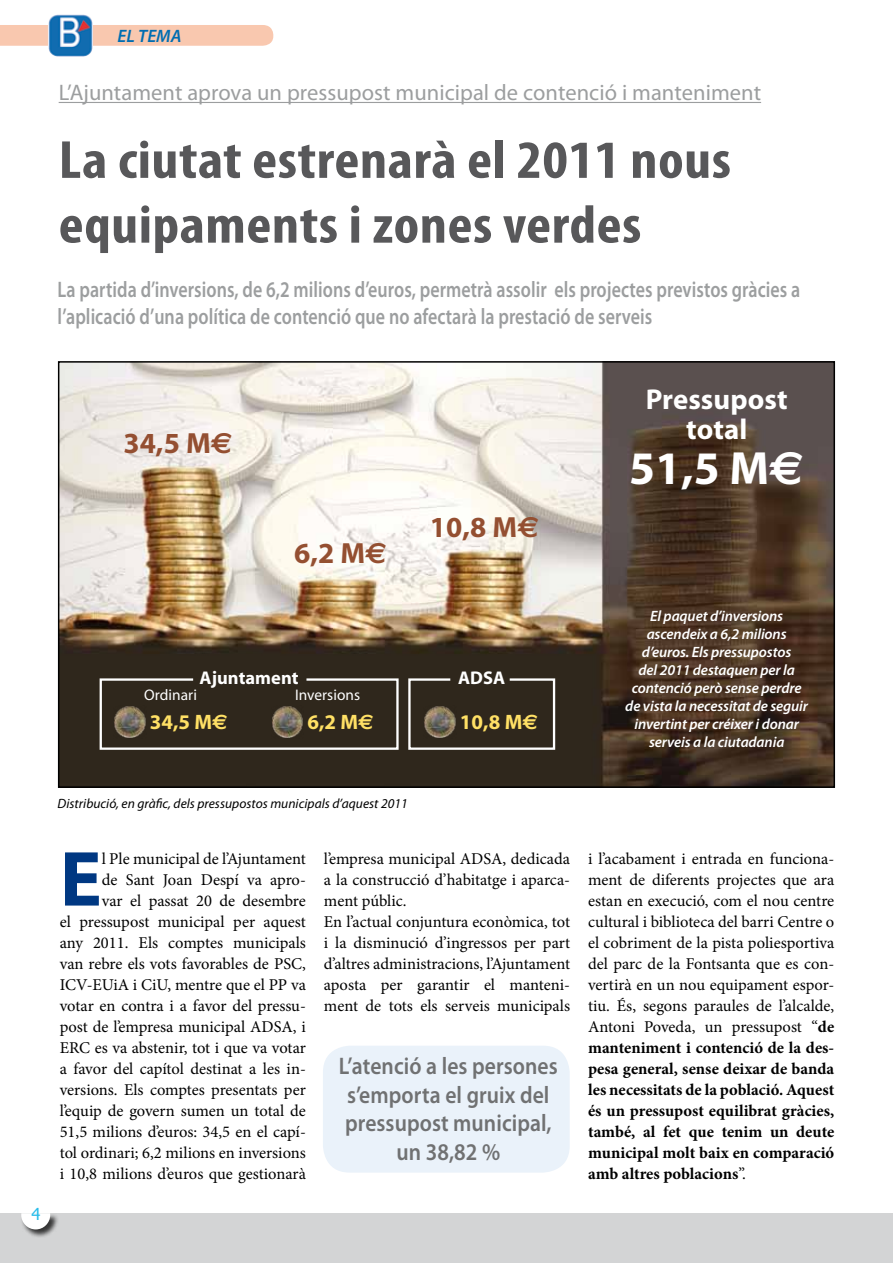
<style>
.page{position:relative;width:893px;height:1263px;background:#fff}
.page>*{position:absolute;margin:0;border:0;box-sizing:border-box;transform-origin:0 0}
.t1{font:700 78.75px "Myriad Pro";color:#003882}
.t2{font:700 condensed 54px/64.8px "Myriad Pro";letter-spacing:.01em;color:#58585a;scale:1.1 1}
.t3{font:700 46.8px "Myriad";color:#fff}
.t4{font:700 29.25px "Myriad";color:#944f31}
.t5{font:700 28.8px/30px "Myriad";letter-spacing:.005em;color:#fff;text-align:center}
.t6{font:600 24px/28.8px "Myriad Pro";letter-spacing:.005em;color:#707172;text-align:center;scale:.9 1}
.t7{font:600 22.5px/27px "Myriad Pro";letter-spacing:.005em;color:#9c9e9f;scale:.8 1}
.t8{font:22.5px "Myriad Pro";letter-spacing:.005em;color:#9c9e9f}
.t9{font:700 20.85px "Myriad";color:#ffe065}
.t10{font:700 18.45px "Myriad";letter-spacing:.005em;color:#fff}
.t11{font:italic 600 18px "Myriad Pro";color:#006db2}
.t12{font:16.5px/21px "Minion Pro";color:#000;text-align:right}
.t13{font:16.5px "Tahoma";color:#27bcea}
.t14{font:15.3px "Myriad";letter-spacing:.005em;color:#fff}
.t15{font:italic 600 15px/18px "Myriad Pro";letter-spacing:-.01em;color:#fff;text-align:center}
.t16{font:italic 13.5px "Myriad Pro";color:#000}
.s1{font-family:"Euro Sans"}
.s2{font-weight:700}
</style>
<div class="page">
<div style="left:0;top:1213px;width:893px;height:50px;background:#d3d4d5"></div>
<div style="left:20px;top:1213px;width:39px;height:25px;background:#000;opacity:.75"></div>
<svg style="left:21px;top:1213px;width:29px;height:16px"></svg>
<div style="left:0;top:25px;width:274px;height:21px;background:#f9c8af"></div>
<img style="left:48px;top:14px;width:45px;height:43px">
<hr style="left:59px;top:102px;width:702px;height:1px;background:#9c9e9f">
<div style="left:320px;top:1043px;width:253px;height:132px;background:#eaf2fa;border-radius:30px"></div>
<div style="left:317px;top:1040px;width:259px;height:138px;border:6px solid #fff;border-radius:30px"></div>
<img style="left:61px;top:364px;width:771px;height:421px">
<div style="left:58px;top:361px;width:777px;height:427px;border:2px solid #000"></div>
<svg style="left:98px;top:677px;width:302px;height:74px;background:#3d362c"></svg>
<svg style="left:407px;top:677px;width:149px;height:74px;background:#40392f"></svg>
<img style="left:113px;top:705px;width:33px;height:33px">
<img style="left:271px;top:705px;width:33px;height:33px">
<img style="left:424px;top:705px;width:32px;height:33px">
<p class="t11" style="left:118px;top:24px;width:65px">EL TEMA</p>
<h3 class="t8" style="left:59px;top:79px;width:704px">L’Ajuntament aprova un pressupost municipal de contenció i manteniment</h3>
<h2 class="t2" style="left:59px;top:126px;width:613px">La ciutat estrenarà el 2011 nous equipaments i zones verdes</h2>
<h3 class="t7" style="left:58px;top:275px;width:930px">La partida d’inversions, de 6,2 milions d’euros, permetrà assolir els projectes previstos gràcies a l’aplicació d’una política de contenció que no afectarà la prestació de serveis</h3>
<h3 class="t4" style="left:123px;top:428px;width:111px">34,5 M<span class="s1">E</span></h3>
<h3 class="t4" style="left:294px;top:538px;width:95px">6,2 M<span class="s1">E</span></h3>
<p class="t10" style="left:200px;top:668px;width:100px">Ajuntament</p>
<p class="t14" style="left:144px;top:687px;width:54px">Ordinari</p>
<p class="t14" style="left:295px;top:687px;width:67px">Inversions</p>
<h3 class="t4" style="left:430px;top:512px;width:111px">10,8 M<span class="s1">E</span></h3>
<p class="t10" style="left:458px;top:668px;width:49px">ADSA</p>
<p class="t9" style="left:150px;top:712px;width:80px">34,5 M<span class="s1">E</span></p>
<p class="t9" style="left:307px;top:712px;width:68px">6,2 M<span class="s1">E</span></p>
<p class="t9" style="left:460px;top:712px;width:80px">10,8 M<span class="s1">E</span></p>
<h3 class="t5" style="left:646px;top:385px;width:143px">Pressupost total</h3>
<h3 class="t3" style="left:629px;top:444px;width:177px">51,5 M<span class="s1">E</span></h3>
<p class="t15" style="left:625px;top:606px;width:184px">El paquet d’inversions ascendeix a 6,2 milions d’euros. Els pressupostos<br>del 2011 destaquen per la contenció però sense perdre de vista la necessitat de seguir invertint per créixer i donar serveis a la ciutadania</p>
<p class="t13" style="left:31px;top:1202px;width:11px">4</p>
<p class="t16" style="left:58px;top:795px;width:352px">Distribució, en gràfic, dels pressupostos municipals d’aquest 2011</p>
<p class="t12" style="left:60px;top:848px;width:248px">l Ple municipal de l’Ajuntament<br>de Sant Joan Despí va apro-<br>var el passat 20 de desembre<br>el pressupost municipal per aquest any 2011. Els comptes municipals van rebre els vots favorables de PSC, ICV-EUiA i CiU, mentre que el PP va votar en contra i a favor del pressu&shy;post de l’empresa municipal ADSA, i ERC es va abstenir, tot i que va votar a favor del capítol destinat a les in&shy;versions. Els comptes presentats per l’equip de govern sumen un total de 51,5 milions d’euros: 34,5 en el capí&shy;tol ordinari; 6,2 milions en inversions i 10,8 milions d’euros que gestionarà</p>
<p class="t12" style="left:324px;top:848px;width:248px;text-align:left">l’empresa municipal ADSA, dedicada a la construcció d’habitatge i aparca&shy;ment públic.<br>En l’actual conjuntura econòmica, tot i la disminució d’ingressos per part d’altres administracions, l’Ajuntament aposta per garantir el manteni&shy;ment de tots els serveis municipals</p>
<p class="t12" style="left:588px;top:848px;width:248px;text-align:justify">i l’acabament i entrada en funciona&shy;ment de diferents projectes que ara estan en execució, com el nou centre cultural i biblioteca del barri Centre o el cobriment de la pista poliesportiva del parc de la Fontsanta que es con&shy;vertirà en un nou equipament espor&shy;tiu. És, segons paraules de l’alcalde, Antoni Poveda, un pressupost “<span class="s2">de manteniment i contenció de la des&shy;pesa general, sense deixar de banda les necessitats de la població. Aquest és un pressupost equilibrat gràcies, també, al fet que tenim un deute municipal molt baix en comparació amb altres poblacions</span>”.</p>
<h1 class="t1" style="left:60px;top:828px;width:44px">E</h1>
<h3 class="t6" style="left:339px;top:1051px;width:245px">L’atenció a les persones s’emporta el gruix del pressupost municipal, un 38,82 %</h3>
</div>
